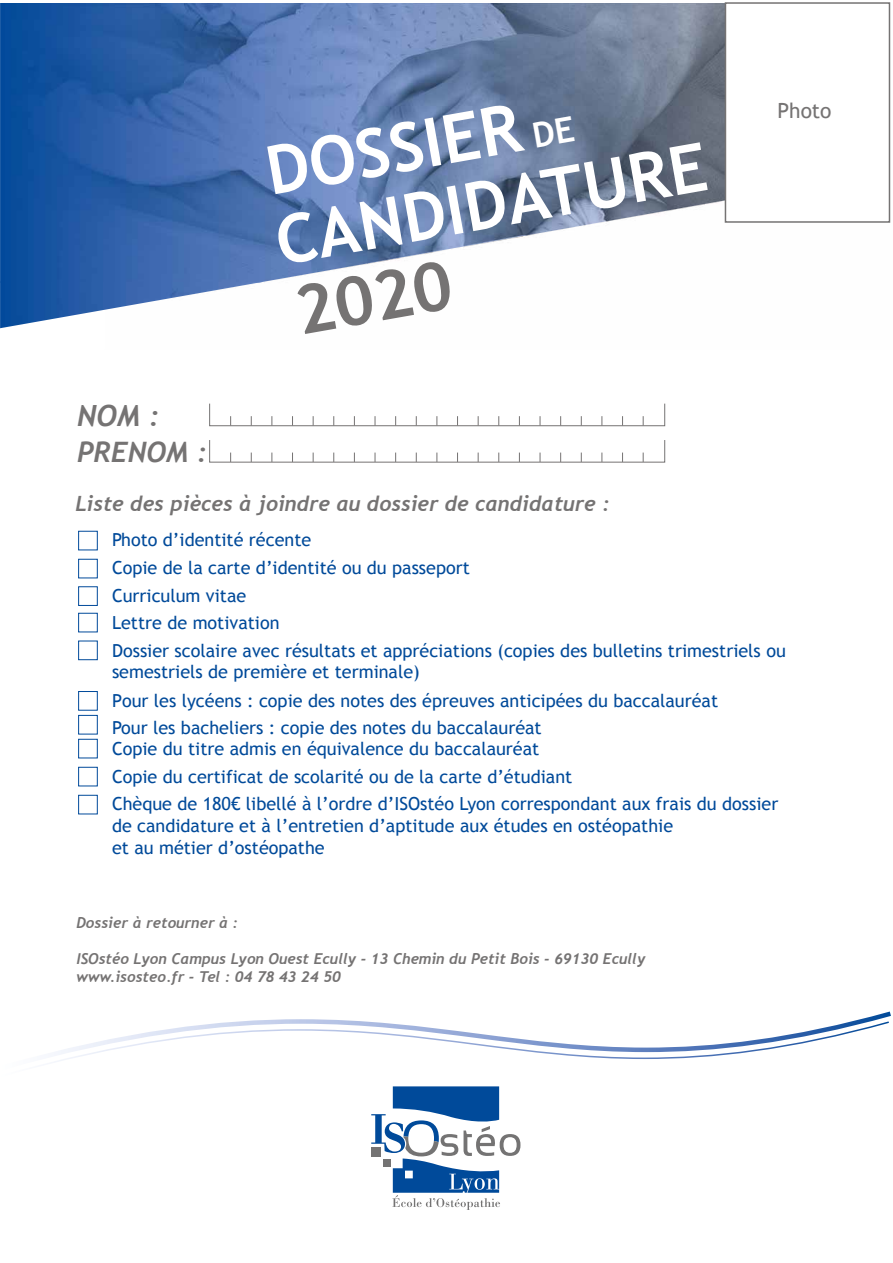
<style>
.page{position:relative;width:893px;height:1263px;background:#fff}
.page>*{position:absolute;margin:0;border:0;box-sizing:border-box;transform-origin:0 0}
.t1{font:700 67.35px/70.8px "Trebuchet MS";color:#fff}
.t2{font:700 67.35px "Trebuchet MS";color:#757373}
.t3{font:italic 700 29.25px "Trebuchet";color:#757373}
.t4{font:italic 700 28.2px "Trebuchet";color:#757373}
.t5{font:italic 700 21px "Trebuchet";color:#757373}
.t6{font:21px "Trebuchet MS";color:#757373}
.t7{font:18px/27.6px "Trebuchet MS";color:#004a9a}
.t8{font:italic 700 15px/18px "Trebuchet";color:#757373}
.s1{font-size:34.95px}
</style>
<div class="page">
<svg style="left:371px;top:1086px;width:149px;height:124px"></svg>
<img style="left:0;top:3px;width:368px;height:279px">
<img style="left:367px;top:3px;width:358px;height:233px">
<img style="left:890px;top:3px;width:1px;height:186px">
<img style="left:367px;top:235px;width:162px;height:28px">
<img style="left:0;top:282px;width:262px;height:46px">
<img style="left:54px;top:1011px;width:837px;height:51px">
<div style="left:78px;top:531px;width:20px;height:19px;border:1px solid #004a9a"></div>
<div style="left:78px;top:559px;width:20px;height:19px;border:1px solid #004a9a"></div>
<div style="left:78px;top:586px;width:20px;height:20px;border:1px solid #004a9a"></div>
<div style="left:78px;top:613px;width:20px;height:19px;border:1px solid #004a9a"></div>
<div style="left:78px;top:641px;width:20px;height:19px;border:1px solid #004a9a"></div>
<div style="left:78px;top:691px;width:20px;height:20px;border:1px solid #004a9a"></div>
<div style="left:78px;top:739px;width:20px;height:19px;border:1px solid #004a9a"></div>
<div style="left:78px;top:767px;width:20px;height:19px;border:1px solid #004a9a"></div>
<div style="left:78px;top:795px;width:20px;height:19px;border:1px solid #004a9a"></div>
<div style="left:209px;top:403px;width:456px;height:23px;border:1px solid #757373"></div>
<div style="left:725px;top:2px;width:165px;height:221px;background:#fff;border:2px solid #757373"></div>
<div style="left:78px;top:715px;width:20px;height:19px;border:1px solid #004a9a"></div>
<h2 class="t3" style="left:77px;top:397px;width:84px">NOM :</h2>
<h3 class="t4" style="left:77px;top:435px;width:131px">PRENOM :</h3>
<h1 class="t1" style="left:258px;top:137px;width:438px;rotate:-10deg">DOSSIER <span class="s1">DE<br></span>CANDIDATURE</h1>
<h1 class="t2" style="left:289px;top:270px;width:159px;rotate:-10deg">2020</h1>
<p class="t6" style="left:777px;top:98px;width:56px">Photo</p>
<p class="t5" style="left:76px;top:491px;width:536px">Liste des pièces à joindre au dossier de candidature :</p>
<p class="t7" style="left:112px;top:526px;width:675px">Photo d’identité récente<br>Copie de la carte d’identité ou du passeport<br>Curriculum vitae<br>Lettre de motivation<br>Dossier scolaire avec résultats et appréciations (copies des bulletins trimestriels ou</p>
<p class="t7" style="left:112px;top:658px;width:309px">semestriels de première et terminale)</p>
<p class="t7" style="left:112px;top:714px;width:431px">Pour les bacheliers : copie des notes du baccalauréat</p>
<p class="t7" style="left:112px;top:687px;width:608px">Pour les lycéens : copie des notes des épreuves anticipées du baccalauréat</p>
<p class="t7" style="left:112px;top:735px;width:668px">Copie du titre admis en équivalence du baccalauréat<br>Copie du certificat de scolarité ou de la carte d’étudiant<br>Chèque de 180€ libellé à l’ordre d’ISOstéo Lyon correspondant aux frais du dossier</p>
<p class="t7" style="left:112px;top:815px;width:563px;line-height:21.6px">de candidature et à l’entretien d’aptitude aux études en ostéopathie et au métier d’ostéopathe</p>
<p class="t8" style="left:76px;top:913px;width:163px">Dossier à retourner à :</p>
<p class="t8" style="left:76px;top:949px;width:570px">ISOstéo Lyon Campus Lyon Ouest Ecully - 13 Chemin du Petit Bois - 69130 Ecully www.isosteo.fr - Tel : 04 78 43 24 50</p>
</div>
